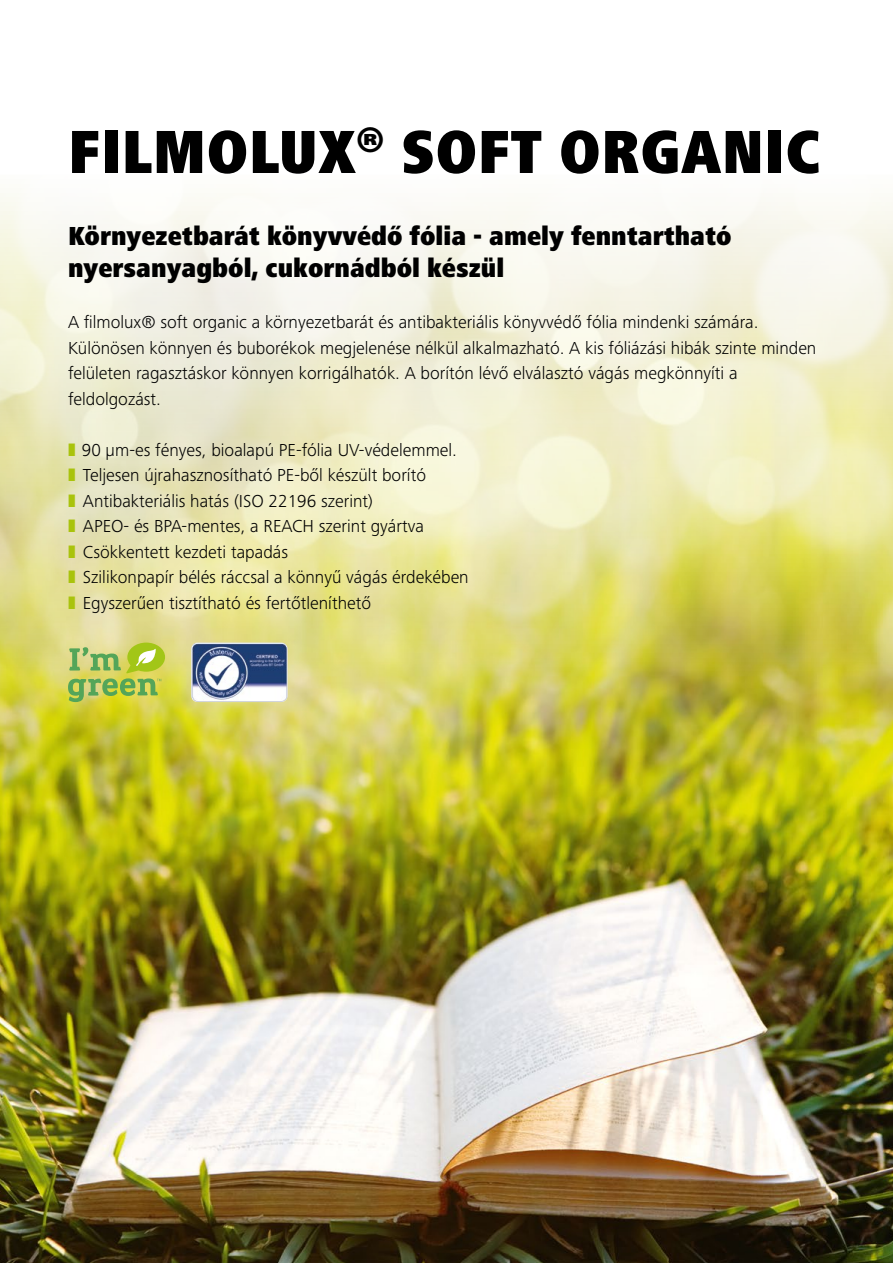
<style>
.page{position:relative;width:893px;height:1263px;background:#fff}
.page>*{position:absolute;margin:0;border:0;box-sizing:border-box;transform-origin:0 0}
.t1{font:900 condensed 63px "Frutiger Next Pro";color:#000}
.t2{font:900 condensed 27px "Frutiger Next Pro";color:#000}
.t3{font:300 18px/25.5px "Frutiger Next Pro";color:#000}
.s1{color:#a9c30c}
</style>
<div class="page">
<img style="left:0;top:193px;width:893px;height:1070px">
<svg style="left:68px;top:642px;width:97px;height:60px;background:#b5ca5f"></svg>
<img style="left:191px;top:642px;width:97px;height:60px">
<p class="t1" style="left:68px;top:116px;width:754px">FILMOLUX<sup>®</sup> SOFT ORGANIC</p>
<p class="t2" style="left:68px;top:221px;width:665px">Környezetbarát könyvvédő fólia - amely fenntartható</p>
<p class="t2" style="left:68px;top:253px;width:438px">nyersanyagból, cukornádból készül</p>
<p class="t3" style="left:68px;top:310px;width:750px">A filmolux® soft organic a környezetbarát és antibakteriális könyvvédő fólia mindenki számára.<br>Különösen könnyen és buborékok megjelenése nélkül alkalmazható. A kis fóliázási hibák szinte minden felületen ragasztáskor könnyen korrigálhatók. A borítón lévő elválasztó vágás megkönnyíti a feldolgozást.</p>
<p class="t3" style="left:68px;top:437px;width:390px"><span class="s1">❚</span> 90 μm-es fényes, bioalapú PE-fólia UV-védelemmel.</p>
<p class="t3" style="left:68px;top:463px;width:359px"><span class="s1">❚</span> Teljesen újrahasznosítható PE-ből készült borító</p>
<p class="t3" style="left:68px;top:488px;width:306px"><span class="s1">❚</span> Antibakteriális hatás (ISO 22196 szerint)</p>
<p class="t3" style="left:68px;top:514px;width:358px"><span class="s1">❚</span> APEO- és BPA-mentes, a REACH szerint gyártva</p>
<p class="t3" style="left:68px;top:539px;width:222px"><span class="s1">❚</span> Csökkentett kezdeti tapadás</p>
<p class="t3" style="left:68px;top:565px;width:402px"><span class="s1">❚</span> Szilikonpapír bélés ráccsal a könnyű vágás érdekében</p>
<p class="t3" style="left:68px;top:590px;width:305px"><span class="s1">❚</span> Egyszerűen tisztítható és fertőtleníthető</p>
</div>
